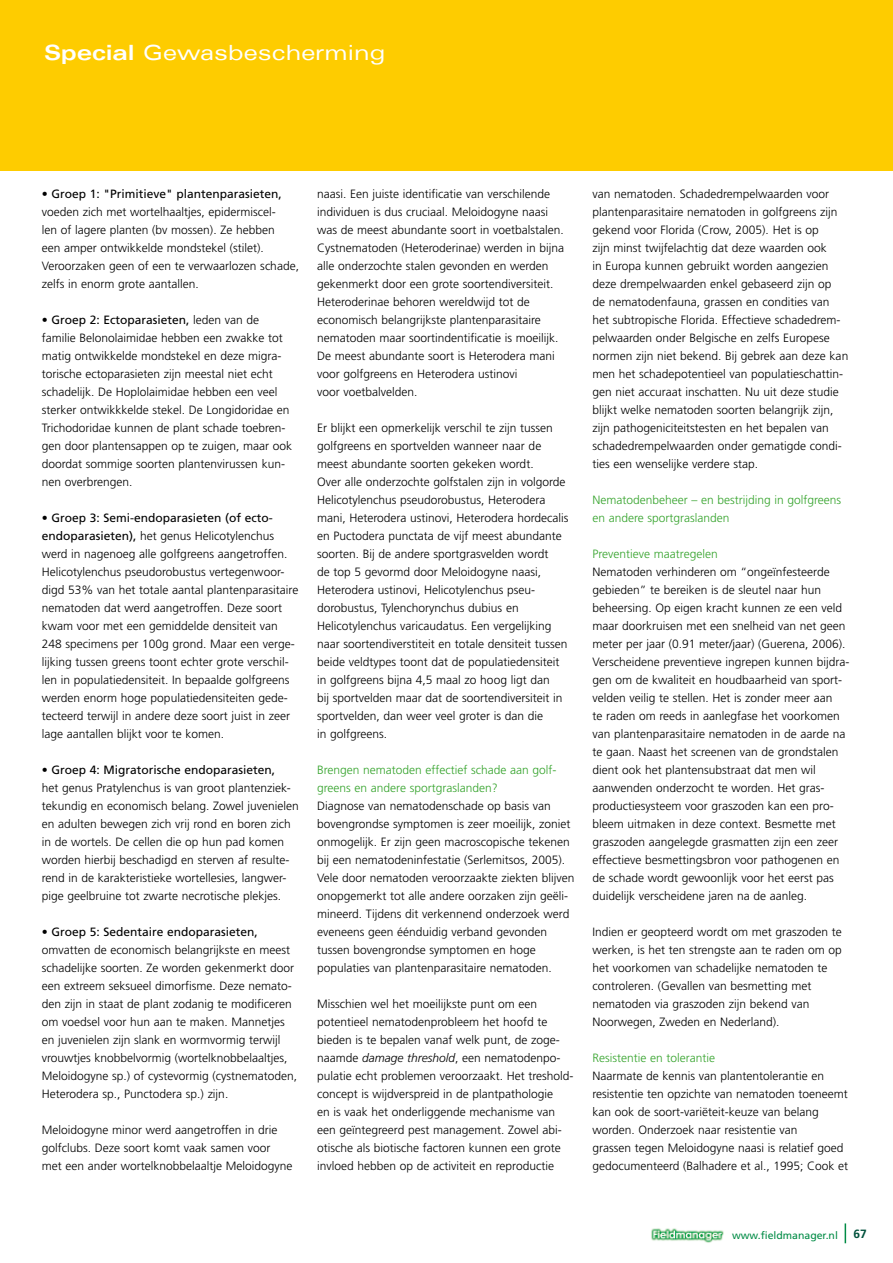
<style>
.page{position:relative;width:893px;height:1263px;background:#fff}
.page>*{position:absolute;margin:0;border:0;box-sizing:border-box;transform-origin:0 0}
.t1{font:expanded 21px "Univers";color:#fff}
.t2{font:300 12px/18px "Frutiger";color:#000}
.t3{font:300 12px/18px "Frutiger";color:#35a32c}
.t4{font:700 12px "Frutiger";color:#00513c}
.t5{font:10.5px "Frutiger";color:#008b45}
.s1{font-weight:700}
.s2{font-weight:400}
.s3{font-style:italic}
</style>
<div class="page">
<svg style="left:845px;top:1223px;width:1px;height:20px"></svg>
<img style="left:651px;top:1228px;width:73px;height:15px">
<div style="left:0;top:0;width:893px;height:170px;background:#fecc00"></div>
<h1 class="t1" style="left:44px;top:40px;width:343px"><span class="s1">Special</span> Gewasbescherming</h1>
<p class="t2" style="left:42px;top:185px;width:259px">• <span class="s2">Groep 1: "Primitieve" plantenparasieten, </span>voeden zich met wortelhaaltjes, epidermiscel-<br>len of lagere planten (bv mossen). Ze hebben<br>een amper ontwikkelde mondstekel (stilet).<br>Veroorzaken geen of een te verwaarlozen schade, zelfs in enorm grote aantallen.</p>
<p class="t2" style="left:42px;top:311px;width:252px">• <span class="s2">Groep 2: Ectoparasieten,</span> leden van de familie Belonolaimidae hebben een zwakke tot matig ontwikkelde mondstekel en deze migra&shy;torische ectoparasieten zijn meestal niet echt schadelijk. De Hoplolaimidae hebben een veel sterker ontwikkkelde stekel. De Longidoridae en Trichodoridae kunnen de plant schade toebren&shy;gen door plantensappen op te zuigen, maar ook doordat sommige soorten plantenvirussen kun&shy;nen overbrengen.</p>
<p class="t2" style="left:42px;top:509px;width:258px"><span class="s2">• Groep 3: Semi-endoparasieten (of ecto&shy;endoparasieten),</span> het genus Helicotylenchus werd in nagenoeg alle golfgreens aangetroffen.<br>Helicotylenchus pseudorobustus vertegenwoor&shy;digd 53% van het totale aantal plantenparasitaire nematoden dat werd aangetroffen. Deze soort kwam voor met een gemiddelde densiteit van 248 specimens per 100g grond. Maar een verge&shy;lijking tussen greens toont echter grote verschil&shy;len in populatiedensiteit. In bepaalde golfgreens werden enorm hoge populatiedensiteiten gede&shy;tecteerd terwijl in andere deze soort juist in zeer lage aantallen blijkt voor te komen.</p>
<p class="t2" style="left:42px;top:761px;width:259px">• <span class="s2">Groep 4: Migratorische endoparasieten,<br></span>het genus Pratylenchus is van groot plantenziek&shy;tekundig en economisch belang. Zowel juvenielen en adulten bewegen zich vrij rond en boren zich in de wortels. De cellen die op hun pad komen worden hierbij beschadigd en sterven af resulte&shy;rend in de karakteristieke wortellesies, langwer&shy;pige geelbruine tot zwarte necrotische plekjes.</p>
<p class="t2" style="left:42px;top:923px;width:257px">• <span class="s2">Groep 5: Sedentaire endoparasieten, </span>omvatten de economisch belangrijkste en meest schadelijke soorten. Ze worden gekenmerkt door een extreem seksueel dimorfisme. Deze nemato&shy;den zijn in staat de plant zodanig te modificeren om voedsel voor hun aan te maken. Mannetjes en juvenielen zijn slank en wormvormig terwijl vrouwtjes knobbelvormig (wortelknobbelaaltjes, Meloidogyne sp.) of cystevormig (cystnematoden, Heterodera sp., Punctodera sp.) zijn.</p>
<p class="t2" style="left:42px;top:1121px;width:252px">Meloidogyne minor werd aangetroffen in drie golfclubs. Deze soort komt vaak samen voor met een ander wortelknobbelaaltje Meloidogyne</p>
<p class="t2" style="left:317px;top:185px;width:248px">naasi. Een juiste identificatie van verschilende individuen is dus cruciaal. Meloidogyne naasi was de meest abundante soort in voetbalstalen.<br>Cystnematoden (Heteroderinae) werden in bijna alle onderzochte stalen gevonden en werden gekenmerkt door een grote soortendiversiteit.<br>Heteroderinae behoren wereldwijd tot de economisch belangrijkste plantenparasitaire nematoden maar soortindentificatie is moeilijk.<br>De meest abundante soort is Heterodera mani voor golfgreens en Heterodera ustinovi<br>voor voetbalvelden.</p>
<p class="t2" style="left:317px;top:419px;width:253px">Er blijkt een opmerkelijk verschil te zijn tussen golfgreens en sportvelden wanneer naar de meest abundante soorten gekeken wordt.<br>Over alle onderzochte golfstalen zijn in volgorde Helicotylenchus pseudorobustus, Heterodera mani, Heterodera ustinovi, Heterodera hordecalis en Puctodera punctata de vijf meest abundante soorten. Bij de andere sportgrasvelden wordt<br>de top 5 gevormd door Meloidogyne naasi, Heterodera ustinovi, Helicotylenchus pseu&shy;dorobustus, Tylenchorynchus dubius en Helicotylenchus varicaudatus. Een vergelijking naar soortendiverstiteit en totale densiteit tussen beide veldtypes toont dat de populatiedensiteit in golfgreens bijna 4,5 maal zo hoog ligt dan<br>bij sportvelden maar dat de soortendiversiteit in sportvelden, dan weer veel groter is dan die<br>in golfgreens.</p>
<p class="t3" style="left:317px;top:761px;width:241px">Brengen nematoden effectief schade aan golf&shy;greens en andere sportgraslanden?</p>
<p class="t2" style="left:317px;top:797px;width:259px">Diagnose van nematodenschade op basis van bovengrondse symptomen is zeer moeilijk, zoniet onmogelijk. Er zijn geen macroscopische tekenen bij een nematodeninfestatie (Serlemitsos, 2005).<br>Vele door nematoden veroorzaakte ziekten blijven onopgemerkt tot alle andere oorzaken zijn geëli&shy;mineerd. Tijdens dit verkennend onderzoek werd eveneens geen éénduidig verband gevonden tussen bovengrondse symptomen en hoge populaties van plantenparasitaire nematoden.</p>
<p class="t2" style="left:317px;top:995px;width:258px">Misschien wel het moeilijkste punt om een potentieel nematodenprobleem het hoofd te bieden is te bepalen vanaf welk punt, de zoge&shy;naamde <span class="s3">damage threshold</span>, een nematodenpo&shy;pulatie echt problemen veroorzaakt. Het treshold&shy;concept is wijdverspreid in de plantpathologie<br>en is vaak het onderliggende mechanisme van een geïntegreerd pest management. Zowel abi&shy;otische als biotische factoren kunnen een grote invloed hebben op de activiteit en reproductie</p>
<p class="t2" style="left:592px;top:185px;width:257px">van nematoden. Schadedrempelwaarden voor plantenparasitaire nematoden in golfgreens zijn gekend voor Florida (Crow, 2005). Het is op<br>zijn minst twijfelachtig dat deze waarden ook<br>in Europa kunnen gebruikt worden aangezien deze drempelwaarden enkel gebaseerd zijn op<br>de nematodenfauna, grassen en condities van het subtropische Florida. Effectieve schadedrem&shy;pelwaarden onder Belgische en zelfs Europese normen zijn niet bekend. Bij gebrek aan deze kan men het schadepotentieel van populatieschattin&shy;gen niet accuraat inschatten. Nu uit deze studie blijkt welke nematoden soorten belangrijk zijn, zijn pathogeniciteitstesten en het bepalen van schadedrempelwaarden onder gematigde condi&shy;ties een wenselijke verdere stap.</p>
<p class="t3" style="left:592px;top:491px;width:250px">Nematodenbeheer – en bestrijding in golfgreens en andere sportgraslanden</p>
<p class="t3" style="left:592px;top:545px;width:127px">Preventieve maatregelen</p>
<p class="t2" style="left:592px;top:563px;width:258px">Nematoden verhinderen om “ongeïnfesteerde gebieden” te bereiken is de sleutel naar hun beheersing. Op eigen kracht kunnen ze een veld maar doorkruisen met een snelheid van net geen meter per jaar (0.91 meter/jaar) (Guerena, 2006).<br>Verscheidene preventieve ingrepen kunnen bijdra&shy;gen om de kwaliteit en houdbaarheid van sport&shy;velden veilig te stellen. Het is zonder meer aan<br>te raden om reeds in aanlegfase het voorkomen van plantenparasitaire nematoden in de aarde na te gaan. Naast het screenen van de grondstalen dient ook het plantensubstraat dat men wil aanwenden onderzocht te worden. Het gras&shy;productiesysteem voor graszoden kan een pro&shy;bleem uitmaken in deze context. Besmette met graszoden aangelegde grasmatten zijn een zeer effectieve besmettingsbron voor pathogenen en de schade wordt gewoonlijk voor het eerst pas duidelijk verscheidene jaren na de aanleg.</p>
<p class="t2" style="left:592px;top:923px;width:251px">Indien er geopteerd wordt om met graszoden te werken, is het ten strengste aan te raden om op het voorkomen van schadelijke nematoden te controleren. (Gevallen van besmetting met nematoden via graszoden zijn bekend van Noorwegen, Zweden en Nederland).</p>
<p class="t3" style="left:592px;top:1049px;width:124px">Resistentie en tolerantie</p>
<p class="t2" style="left:592px;top:1067px;width:257px">Naarmate de kennis van plantentolerantie en resistentie ten opzichte van nematoden toeneemt kan ook de soort-variëteit-keuze van belang worden. Onderzoek naar resistentie van<br>grassen tegen Meloidogyne naasi is relatief goed gedocumenteerd (Balhadere et al., 1995; Cook et</p>
<p class="t5" style="left:732px;top:1229px;width:107px">www.fieldmanager.nl</p>
<p class="t4" style="left:853px;top:1227px;width:15px">67</p>
</div>
